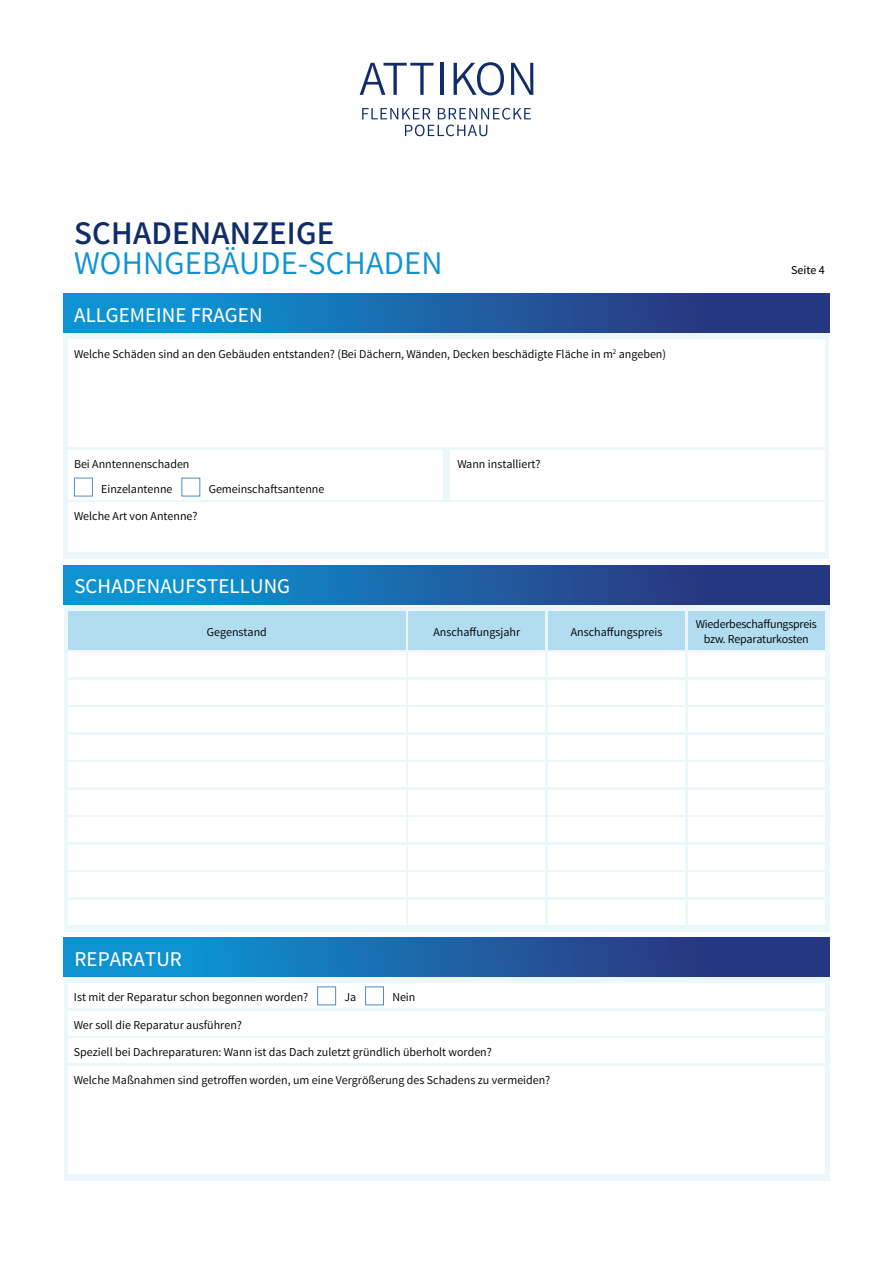
<style>
.page{position:relative;width:893px;height:1263px;background:#fff}
.page>*{position:absolute;margin:0;border:0;box-sizing:border-box;transform-origin:0 0}
.t1{font:33px "Varta";letter-spacing:.005em;color:#0d93d2}
.t2{font:700 33px "Varta";letter-spacing:.005em;color:#102d69}
.t3{font:500 21px "Varta";letter-spacing:.005em;color:#fff}
.t4{font:12px "Varta";color:#000}
.t5{font:12px/14.4px "Varta";letter-spacing:-.02em;color:#000;text-align:center}
.t6{font:500 12px "Varta";color:#000}
</style>
<div class="page">
<div style="left:64px;top:977px;width:765px;height:203px;background:#ecf7fc"></div>
<div style="left:68px;top:983px;width:757px;height:25px;background:#fff"></div>
<svg style="left:360px;top:63px;width:73px;height:32px"></svg>
<hr style="left:440px;top:63px;width:4px;height:32px;background:#102d69">
<svg style="left:454px;top:62px;width:50px;height:33px"></svg>
<svg style="left:511px;top:63px;width:22px;height:32px"></svg>
<svg style="left:362px;top:108px;width:169px;height:28px"></svg>
<div style="left:64px;top:333px;width:765px;height:225px;background:linear-gradient(to right,#f2f9fd,#f2f9fd)"></div>
<div style="left:64px;top:294px;width:765px;height:39px;background:linear-gradient(to right,#0a9fdc,#2d2973)"></div>
<div style="left:68px;top:340px;width:757px;height:107px;background:#fff"></div>
<div style="left:68px;top:450px;width:375px;height:49px;background:#fff"></div>
<div style="left:451px;top:450px;width:374px;height:49px;background:#fff"></div>
<div style="left:74px;top:478px;width:19px;height:18px;background:#fff;border:1px solid #4b8fcc"></div>
<div style="left:68px;top:502px;width:757px;height:49px;background:#fff"></div>
<div style="left:64px;top:604px;width:765px;height:327px;background:#ecf7fc"></div>
<div style="left:64px;top:565px;width:765px;height:39px;background:linear-gradient(to right,#0a9fdc,#2d2973)"></div>
<div style="left:64px;top:938px;width:765px;height:39px;background:linear-gradient(to right,#0a9fdc,#2d2973)"></div>
<div style="left:688px;top:611px;width:137px;height:39px;background:#b2ddf1"></div>
<div style="left:548px;top:611px;width:137px;height:39px;background:#b2ddf1"></div>
<div style="left:408px;top:611px;width:137px;height:39px;background:#b2ddf1"></div>
<div style="left:68px;top:611px;width:337px;height:39px;background:#b2ddf1"></div>
<div style="left:688px;top:653px;width:137px;height:24px;background:#fff"></div>
<div style="left:548px;top:653px;width:137px;height:24px;background:#fff"></div>
<div style="left:408px;top:653px;width:137px;height:24px;background:#fff"></div>
<div style="left:68px;top:653px;width:337px;height:24px;background:#fff"></div>
<div style="left:688px;top:707px;width:137px;height:25px;background:#fff"></div>
<div style="left:548px;top:707px;width:137px;height:25px;background:#fff"></div>
<div style="left:408px;top:707px;width:137px;height:25px;background:#fff"></div>
<div style="left:68px;top:707px;width:337px;height:25px;background:#fff"></div>
<div style="left:688px;top:762px;width:137px;height:25px;background:#fff"></div>
<div style="left:548px;top:762px;width:137px;height:25px;background:#fff"></div>
<div style="left:408px;top:762px;width:137px;height:25px;background:#fff"></div>
<div style="left:68px;top:762px;width:337px;height:25px;background:#fff"></div>
<div style="left:688px;top:817px;width:137px;height:25px;background:#fff"></div>
<div style="left:548px;top:817px;width:137px;height:25px;background:#fff"></div>
<div style="left:408px;top:817px;width:137px;height:25px;background:#fff"></div>
<div style="left:68px;top:817px;width:337px;height:25px;background:#fff"></div>
<div style="left:688px;top:872px;width:137px;height:25px;background:#fff"></div>
<div style="left:548px;top:872px;width:137px;height:25px;background:#fff"></div>
<div style="left:408px;top:872px;width:137px;height:25px;background:#fff"></div>
<div style="left:68px;top:872px;width:337px;height:25px;background:#fff"></div>
<div style="left:688px;top:680px;width:137px;height:25px;background:#fff"></div>
<div style="left:548px;top:680px;width:137px;height:25px;background:#fff"></div>
<div style="left:408px;top:680px;width:137px;height:25px;background:#fff"></div>
<div style="left:68px;top:680px;width:337px;height:25px;background:#fff"></div>
<div style="left:688px;top:735px;width:137px;height:24px;background:#fff"></div>
<div style="left:548px;top:735px;width:137px;height:24px;background:#fff"></div>
<div style="left:408px;top:735px;width:137px;height:24px;background:#fff"></div>
<div style="left:68px;top:735px;width:337px;height:24px;background:#fff"></div>
<div style="left:688px;top:790px;width:137px;height:24px;background:#fff"></div>
<div style="left:548px;top:790px;width:137px;height:24px;background:#fff"></div>
<div style="left:408px;top:790px;width:137px;height:24px;background:#fff"></div>
<div style="left:68px;top:790px;width:337px;height:24px;background:#fff"></div>
<div style="left:688px;top:845px;width:137px;height:24px;background:#fff"></div>
<div style="left:548px;top:845px;width:137px;height:24px;background:#fff"></div>
<div style="left:408px;top:845px;width:137px;height:24px;background:#fff"></div>
<div style="left:68px;top:845px;width:337px;height:24px;background:#fff"></div>
<div style="left:688px;top:900px;width:137px;height:24px;background:#fff"></div>
<div style="left:548px;top:900px;width:137px;height:24px;background:#fff"></div>
<div style="left:408px;top:900px;width:137px;height:24px;background:#fff"></div>
<div style="left:68px;top:900px;width:337px;height:24px;background:#fff"></div>
<div style="left:317px;top:986px;width:19px;height:19px;background:#fff;border:1px solid #4b8fcc"></div>
<div style="left:365px;top:986px;width:19px;height:19px;background:#fff;border:1px solid #4b8fcc"></div>
<div style="left:68px;top:1011px;width:757px;height:24px;background:#fff"></div>
<div style="left:68px;top:1038px;width:757px;height:25px;background:#fff"></div>
<div style="left:68px;top:1066px;width:757px;height:107px;background:#fff"></div>
<h1 class="t2" style="left:74px;top:212px;width:261px">SCHADENANZEIGE</h1>
<h1 class="t1" style="left:74px;top:242px;width:370px">WOHNGEBÄUDE-SCHADEN</h1>
<h2 class="t3" style="left:74px;top:302px;width:190px">ALLGEMEINE FRAGEN</h2>
<p class="t4" style="left:74px;top:346px;width:594px">Welche Schäden sind an den Gebäuden entstanden? (Bei Dächern, Wänden, Decken beschädigte Fläche in m<sup>2</sup> angeben)</p>
<p class="t4" style="left:74px;top:457px;width:117px">Bei Anntennenschaden</p>
<p class="t4" style="left:457px;top:457px;width:85px">Wann installiert?</p>
<p class="t4" style="left:101px;top:481px;width:73px">Einzelantenne</p>
<p class="t4" style="left:209px;top:481px;width:117px">Gemeinschaftsantenne</p>
<p class="t4" style="left:74px;top:509px;width:125px">Welche Art von Antenne?</p>
<h2 class="t3" style="left:74px;top:573px;width:217px">SCHADENAUFSTELLUNG</h2>
<p class="t6" style="left:791px;top:262px;width:35px">Seite 4</p>
<p class="t4" style="left:207px;top:624px;width:62px">Gegenstand</p>
<p class="t4" style="left:434px;top:624px;width:88px">Anschaffungsjahr</p>
<p class="t4" style="left:571px;top:624px;width:93px">Anschaffungspreis</p>
<p class="t5" style="left:696px;top:617px;width:122px">Wiederbeschaffungspreis bzw. Reparaturkosten</p>
<h2 class="t3" style="left:74px;top:946px;width:109px">REPARATUR</h2>
<p class="t4" style="left:74px;top:990px;width:236px">Ist mit der Reparatur schon begonnen worden?</p>
<p class="t4" style="left:344px;top:990px;width:13px">Ja</p>
<p class="t4" style="left:392px;top:990px;width:25px">Nein</p>
<p class="t4" style="left:74px;top:1017px;width:170px">Wer soll die Reparatur ausführen?</p>
<p class="t4" style="left:74px;top:1045px;width:420px">Speziell bei Dachreparaturen: Wann ist das Dach zuletzt gründlich überholt worden?</p>
<p class="t4" style="left:74px;top:1072px;width:478px">Welche Maßnahmen sind getroffen worden, um eine Vergrößerung des Schadens zu vermeiden?</p>
</div>
